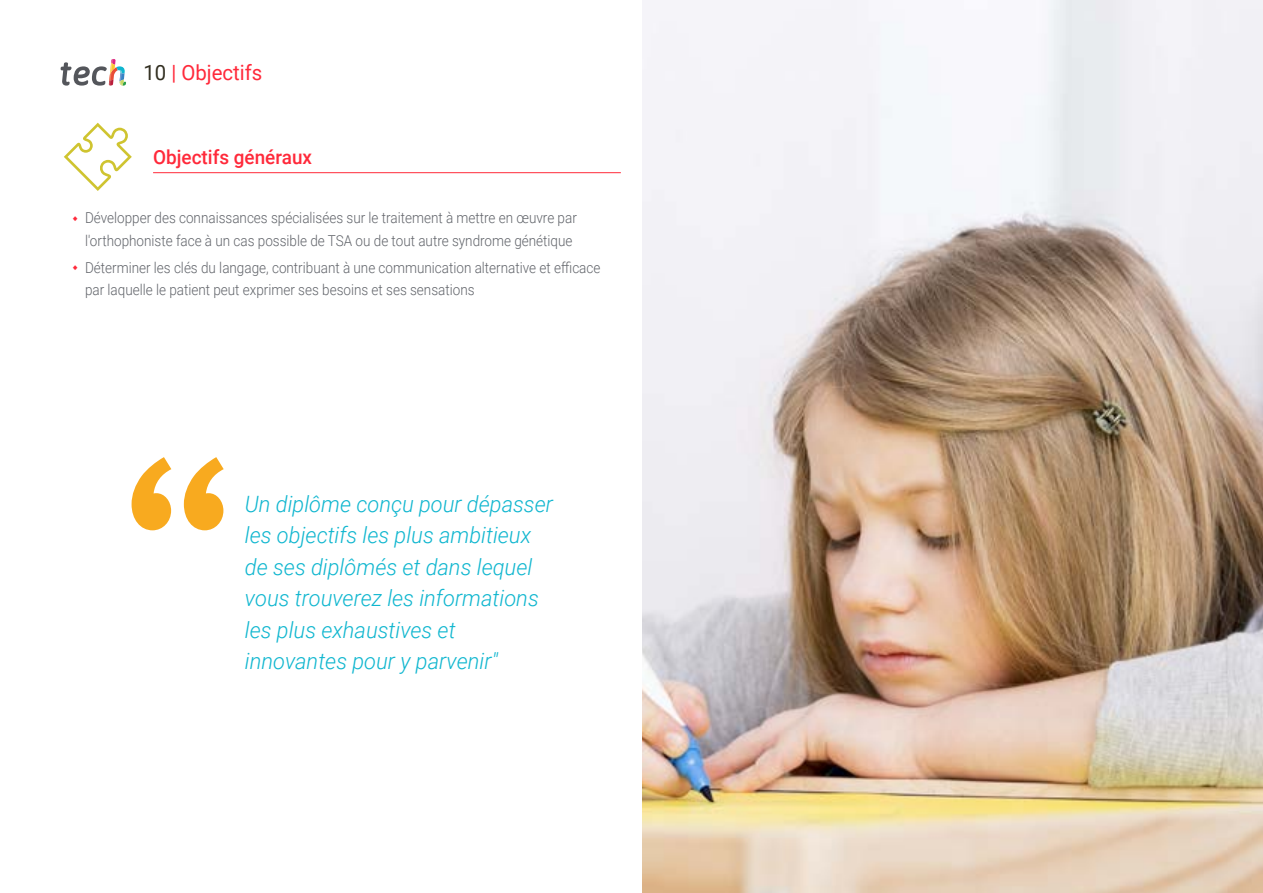
<style>
.page{position:relative;width:1263px;height:893px;background:#fff}
.page>*{position:absolute;margin:0;border:0;box-sizing:border-box;transform-origin:0 0}
.t1{font:italic 300 22.5px/31.5px "Roboto";color:#0fb6cf}
.t2{font:21px "Roboto";color:#ff293a}
.t3{font:500 19.5px "Roboto";color:#ff293a}
.t4{font:300 15px/22.5px "Roboto";color:#61646a;scale:.9 1}
.s1{color:#312e20}
</style>
<div class="page">
<hr style="left:153px;top:172px;width:468px;height:1px;background:#ff293a">
<svg style="left:64px;top:123px;width:68px;height:68px"></svg>
<img style="left:642px;top:0;width:621px;height:893px">
<svg style="left:132px;top:457px;width:92px;height:73px"></svg>
<svg style="left:61px;top:59px;width:65px;height:27px"></svg>
<h2 class="t2" style="left:144px;top:57px;width:120px"><span class="s1">10</span> | Objectifs</h2>
<h3 class="t3" style="left:153px;top:144px;width:160px">Objectifs généraux</h3>
<p class="t4" style="left:85px;top:206px;width:548px">Développer des connaissances spécialisées sur le traitement à mettre en œuvre par l'orthophoniste face à un cas possible de TSA ou de tout autre syndrome génétique</p>
<p class="t4" style="left:85px;top:255px;width:574px">Déterminer les clés du langage, contribuant à une communication alternative et efficace par laquelle le patient peut exprimer ses besoins et ses sensations</p>
<h1 class="t1" style="left:245px;top:487px;width:310px">Un diplôme conçu pour dépasser les objectifs les plus ambitieux de ses diplômés et dans lequel vous trouverez les informations les plus exhaustives et innovantes pour y parvenir"</h1>
</div>
